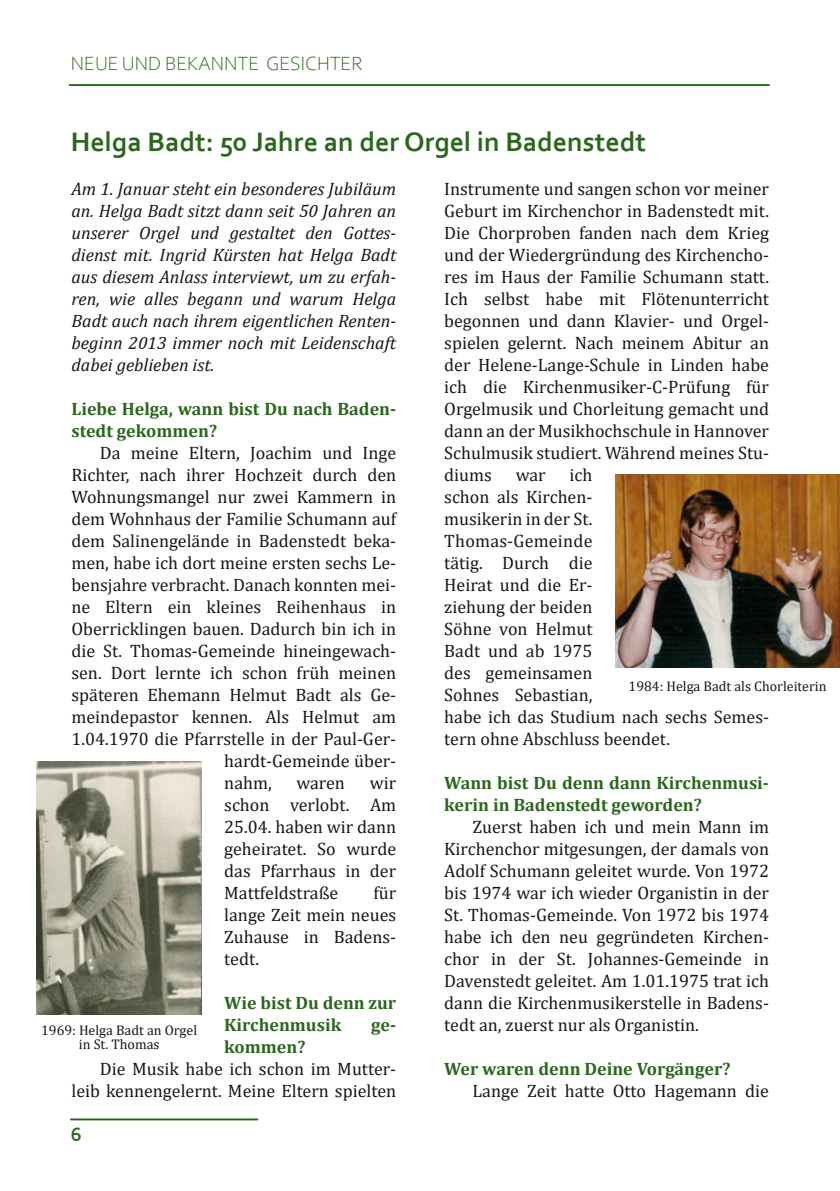
<style>
.page{position:relative;width:840px;height:1191px;background:#fff}
.page>*{position:absolute;margin:0;border:0;box-sizing:border-box;transform-origin:0 0}
.t1{font:700 28px "Corbel";color:#2a661c}
.t2{font:300 20px "Corbel";color:#2a661c}
.t3{font:700 20px "Corbel";color:#2a661c}
.t4{font:18px/22px "Cambria";color:#171715;text-align:justify}
.t5{font:italic 18px/22px "Cambria";color:#171715;text-align:justify}
.t6{font:700 18px/22px "Cambria";color:#2a661c}
.t7{font:14px/14px "Cambria";color:#171715;text-align:center}
</style>
<div class="page">
<hr style="left:71px;top:1118px;width:186px;height:2px;background:#2a661c">
<hr style="left:70px;top:84px;width:698px;height:2px;background:#2a661c">
<img style="left:37px;top:761px;width:164px;height:253px">
<img style="left:615px;top:474px;width:224px;height:193px">
<p class="t2" style="left:71px;top:55px;width:293px">NEUE UND BEKANNTE GESICHTER</p>
<h1 class="t1" style="left:71px;top:130px;width:576px">Helga Badt: 50 Jahre an der Orgel in Badenstedt</h1>
<p class="t5" style="left:71px;top:179px;width:326px">Am 1. Januar steht ein besonderes Jubiläum an. Helga Badt sitzt dann seit 50 Jahren an unserer Orgel und gestaltet den Gottes&shy;dienst mit. Ingrid Kürsten hat Helga Badt aus diesem Anlass interviewt, um zu erfah&shy;ren, wie alles begann und warum Helga Badt auch nach ihrem eigentlichen Renten&shy;beginn 2013 immer noch mit Leidenschaft dabei geblieben ist.</p>
<p class="t6" style="left:71px;top:399px;width:326px">Liebe Helga, wann bist Du nach Baden&shy;stedt gekommen?</p>
<p class="t4" style="left:100px;top:443px;width:298px">Da meine Eltern, Joachim und Inge</p>
<p class="t4" style="left:71px;top:465px;width:326px">Richter, nach ihrer Hochzeit durch den</p>
<p class="t4" style="left:71px;top:487px;width:326px">Wohnungsmangel nur zwei Kammern in</p>
<p class="t4" style="left:71px;top:509px;width:326px">dem Wohnhaus der Familie Schumann auf</p>
<p class="t4" style="left:71px;top:531px;width:326px">dem Salinengelände in Badenstedt beka-</p>
<p class="t4" style="left:71px;top:553px;width:326px">men, habe ich dort meine ersten sechs Le-</p>
<p class="t4" style="left:71px;top:575px;width:326px">bensjahre verbracht. Danach konnten mei-</p>
<p class="t4" style="left:71px;top:597px;width:326px">ne Eltern ein kleines Reihenhaus in</p>
<p class="t4" style="left:71px;top:619px;width:326px">Oberricklingen bauen. Dadurch bin ich in</p>
<p class="t4" style="left:71px;top:641px;width:326px">die St. Thomas-Gemeinde hineingewach-</p>
<p class="t4" style="left:71px;top:663px;width:326px">sen. Dort lernte ich schon früh meinen</p>
<p class="t4" style="left:71px;top:685px;width:326px">späteren Ehemann Helmut Badt als Ge-</p>
<p class="t4" style="left:71px;top:707px;width:326px">meindepastor kennen. Als Helmut am</p>
<p class="t4" style="left:71px;top:729px;width:326px">1.04.1970 die Pfarrstelle in der Paul-Ger-</p>
<p class="t4" style="left:224px;top:751px;width:173px">hardt-Gemeinde über-</p>
<p class="t4" style="left:224px;top:773px;width:49px">nahm,</p>
<p class="t4" style="left:296px;top:773px;width:50px">waren</p>
<p class="t4" style="left:224px;top:773px;width:173px;text-indent:145px">wir schon verlobt. Am 25.04. haben wir dann geheiratet. So wurde das Pfarrhaus in der Mattfeldstraße</p>
<p class="t4" style="left:224px;top:883px;width:173px;text-indent:149px">für lange Zeit mein neues Zuhause in Badens&shy;tedt.</p>
<p class="t6" style="left:224px;top:993px;width:173px">Wie bist Du denn zur<br>Kirchenmusik</p>
<p class="t6" style="left:371px;top:1015px;width:26px">ge-</p>
<p class="t7" style="left:41px;top:1024px;width:157px">1969: Helga Badt an Orgel in St. Thomas</p>
<p class="t6" style="left:224px;top:1037px;width:83px">kommen?</p>
<p class="t4" style="left:71px;top:1059px;width:326px;text-align:right">Die Musik habe ich schon im Mutter&shy;leib kennengelernt. Meine Eltern spielten</p>
<p class="t3" style="left:71px;top:1126px;width:12px">6</p>
<p class="t4" style="left:444px;top:179px;width:326px">Instrumente und sangen schon vor meiner Geburt im Kirchenchor in Badenstedt mit.<br>Die Chorproben fanden nach dem Krieg und der Wiedergründung des Kirchencho&shy;res im Haus der Familie Schumann statt.<br>Ich selbst habe mit Flötenunterricht begonnen und dann Klavier- und Orgel&shy;spielen gelernt. Nach meinem Abitur an der Helene-Lange-Schule in Linden habe ich die Kirchenmusiker-C-Prüfung für Orgelmusik und Chorleitung gemacht und dann an der Musikhochschule in Hannover Schulmusik studiert. Während meines Stu&shy;diums</p>
<p class="t4" style="left:444px;top:465px;width:326px;text-align:left;text-indent:125px">ich<br>schon als Kirchen-<br>musikerin in der St.<br>Thomas-Gemeinde<br>tätig. Durch die<br>Heirat und die Er-<br>ziehung der beiden<br>Söhne von Helmut<br>Badt und ab 1975<br>des gemeinsamen<br>Sohnes Sebastian,<br>habe ich das Studium nach sechs Semes&shy;tern ohne Abschluss beendet.</p>
<p class="t6" style="left:444px;top:773px;width:326px">Wann bist Du denn dann Kirchenmusi&shy;kerin in Badenstedt geworden?</p>
<p class="t4" style="left:444px;top:817px;width:326px;text-indent:28px">Zuerst haben ich und mein Mann im Kirchenchor mitgesungen, der damals von Adolf Schumann geleitet wurde. Von 1972 bis 1974 war ich wieder Organistin in der St. Thomas-Gemeinde. Von 1972 bis 1974 habe ich den neu gegründeten Kirchen&shy;chor in der St. Johannes-Gemeinde in Davenstedt geleitet. Am 1.01.1975 trat ich dann die Kirchenmusikerstelle in Badens&shy;tedt an, zuerst nur als Organistin.</p>
<p class="t6" style="left:444px;top:1059px;width:287px">Wer waren denn Deine Vorgänger?</p>
<p class="t4" style="left:472px;top:1081px;width:298px">Lange Zeit hatte Otto Hagemann die</p>
<p class="t4" style="left:515px;top:465px;width:31px">war</p>
<p class="t7" style="left:628px;top:680px;width:199px">1984: Helga Badt als Chorleiterin</p>
</div>
